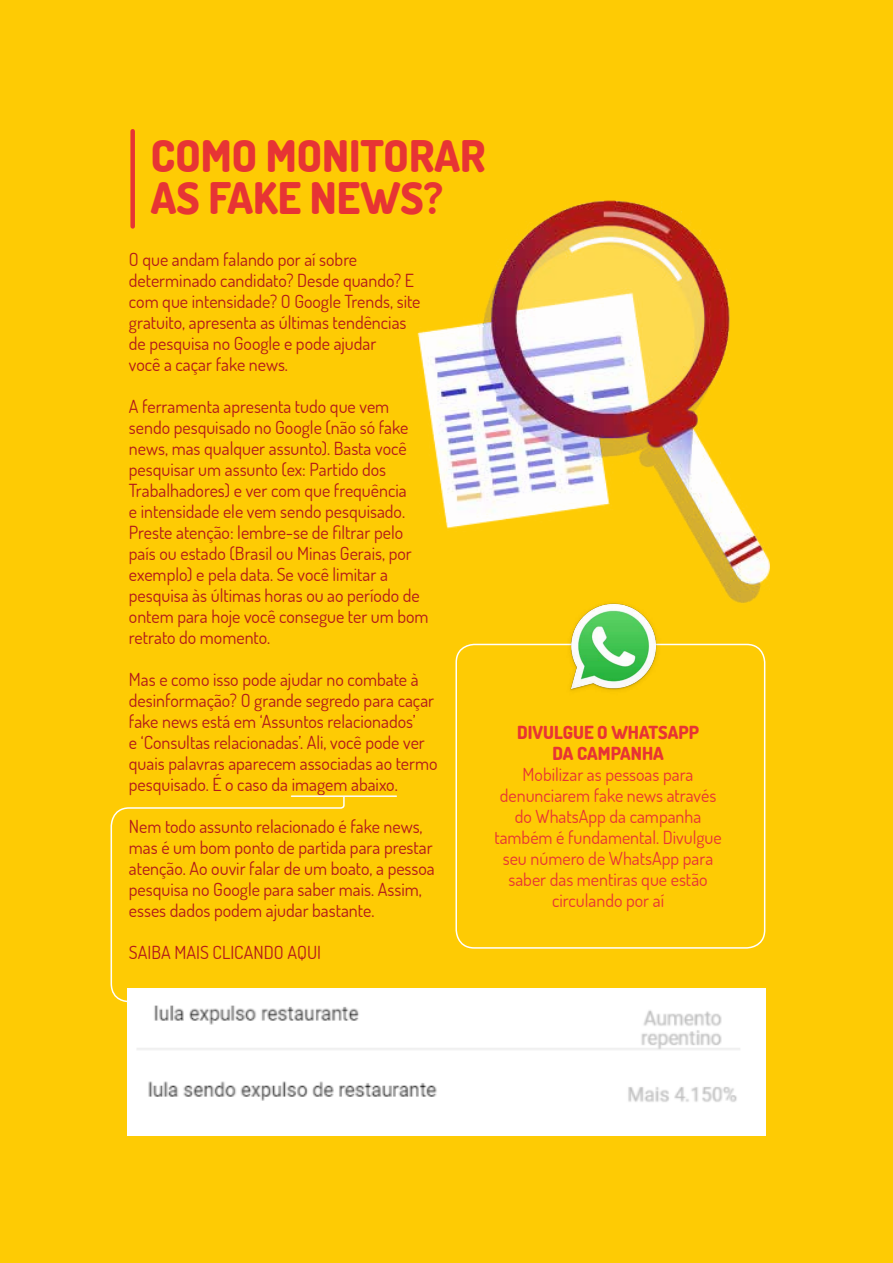
<style>
.page{position:relative;width:893px;height:1263px;background:#fecb04}
.page>*{position:absolute;margin:0;border:0;box-sizing:border-box;transform-origin:0 0}
.t1{font:800 43.5px/42px "Dosis";color:#e73434}
.t2{font:18px/21px "Dosis";color:#b2191a}
.t3{font:18px/21px "Dosis";color:#e73434;text-align:center}
.t4{font:800 18px/21px "Dosis";color:#e73434;text-align:center}
</style>
<div class="page">
<div style="left:130px;top:131px;width:5px;height:95px;background:#e73434"></div>
<img style="left:128px;top:988px;width:637px;height:147px">
<div style="left:455px;top:644px;width:310px;height:305px;border:2px solid #fff;border-radius:18px"></div>
<img style="left:391px;top:200px;width:379px;height:419px">
<img style="left:563px;top:597px;width:100px;height:100px">
<hr style="left:292px;top:795px;width:104px;height:2px;background:#fff">
<svg style="left:110px;top:795px;width:235px;height:208px"></svg>
<h1 class="t1" style="left:151px;top:134px;width:336px">COMO MONITORAR<br>AS FAKE NEWS?</h1>
<p class="t2" style="left:129px;top:249px;width:293px">O que andam falando por aí sobre determinado candidato? Desde quando? E com que intensidade? O Google Trends, site gratuito, apresenta as últimas tendências de pesquisa no Google e pode ajudar<br>você a caçar fake news.</p>
<p class="t2" style="left:129px;top:396px;width:301px">A ferramenta apresenta tudo que vem sendo pesquisado no Google (não só fake news, mas qualquer assunto). Basta você pesquisar um assunto (ex: Partido dos Trabalhadores) e ver com que frequência<br>e intensidade ele vem sendo pesquisado.<br>Preste atenção: lembre-se de filtrar pelo país ou estado (Brasil ou Minas Gerais, por exemplo) e pela data. Se você limitar a pesquisa às últimas horas ou ao período de ontem para hoje você consegue ter um bom retrato do momento.</p>
<p class="t2" style="left:129px;top:669px;width:310px">Mas e como isso pode ajudar no combate à desinformação? O grande segredo para caçar fake news está em ‘Assuntos relacionados’<br>e ‘Consultas relacionadas’. Ali, você pode ver quais palavras aparecem associadas ao termo pesquisado. É o caso da imagem abaixo.</p>
<p class="t2" style="left:129px;top:816px;width:307px">Nem todo assunto relacionado é fake news, mas é um bom ponto de partida para prestar atenção. Ao ouvir falar de um boato, a pessoa pesquisa no Google para saber mais. Assim, esses dados podem ajudar bastante.</p>
<p class="t2" style="left:129px;top:942px;width:194px">SAIBA MAIS CLICANDO AQUI</p>
<p class="t4" style="left:517px;top:722px;width:183px">DIVULGUE O WHATSAPP<br>DA CAMPANHA</p>
<p class="t3" style="left:494px;top:764px;width:229px">Mobilizar as pessoas para denunciarem fake news através do WhatsApp da campanha também é fundamental. Divulgue seu número de WhatsApp para saber das mentiras que estão circulando por aí</p>
</div>
